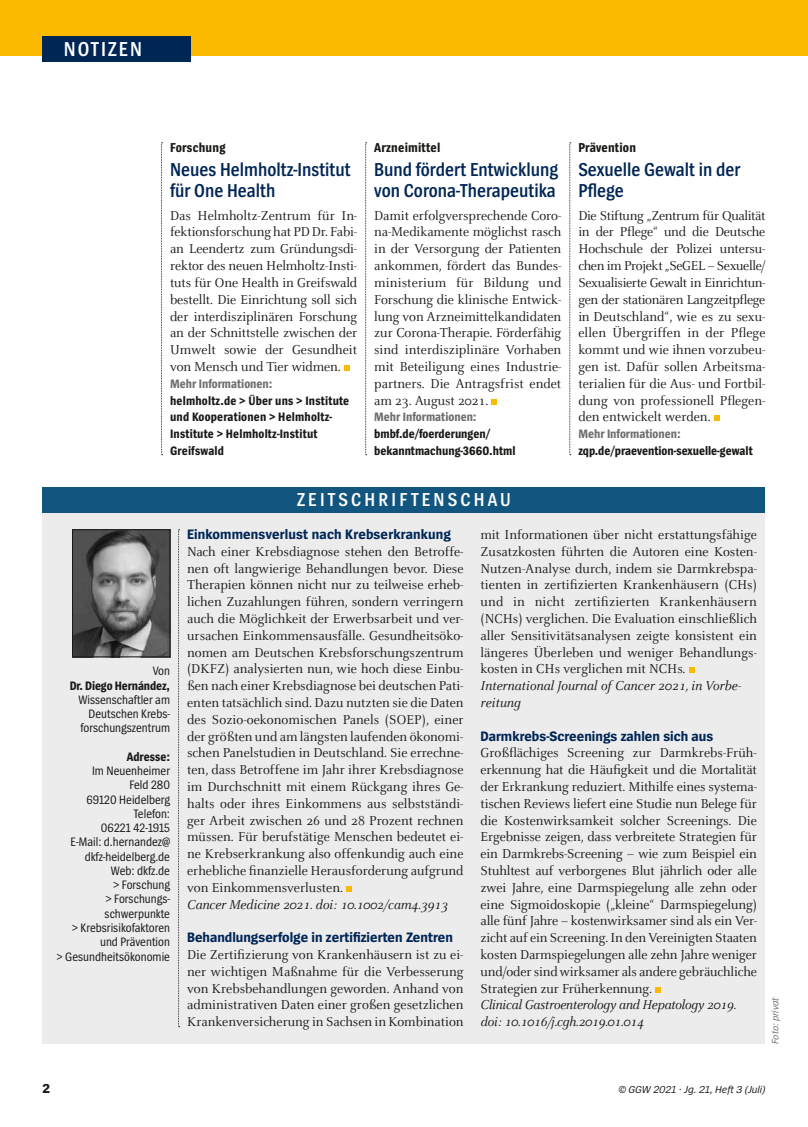
<style>
.page{position:relative;width:808px;height:1127px;background:#fff}
.page>*{position:absolute;margin:0;border:0;box-sizing:border-box;transform-origin:0 0}
.t1{font:600 21px "Spiegel Cd";letter-spacing:.1em;color:#fff}
.t2{font:600 19.5px/21px "Spiegel Cd";color:#002655}
.t3{font:600 19.5px "Spiegel Cd";letter-spacing:.165em;color:#fff}
.t4{font:14.25px/16.8px "Celeste";color:#1a1a18;text-align:justify}
.t5{font:italic 14.25px/16.8px "Celeste";letter-spacing:-.01em;color:#1a1a18}
.t6{font:700 14.25px "Spiegel";color:#002655}
.t7{font:700 13.5px "Spiegel Cd";letter-spacing:.015em;color:#1a1a18}
.t8{font:700 13.5px "Spiegel";color:#1a1a18}
.t9{font:12.75px/14.2px "Spiegel Cd";color:#1a1a18;text-align:right}
.t10{font:700 12.75px/16.8px "Spiegel Cd";color:#1a1a18}
.t11{font:700 12.75px "Spiegel Cd";color:#6f6f6e}
.t12{font:italic 10.5px "Spiegel";color:#1a1a18}
.t13{font:italic 9.75px "Spiegel";color:#6f6f6e}
</style>
<div class="page">
<div style="left:0;top:0;width:808px;height:55px;background:#fbba00"></div>
<div style="left:43px;top:36px;width:148px;height:26px;background:#002655"></div>
<svg style="left:569px;top:142px;width:2px;height:313px"></svg>
<svg style="left:365px;top:142px;width:2px;height:313px"></svg>
<svg style="left:161px;top:142px;width:2px;height:313px"></svg>
<svg style="left:714px;top:415px;width:6px;height:6px"></svg>
<svg style="left:491px;top:399px;width:6px;height:5px"></svg>
<svg style="left:344px;top:365px;width:6px;height:6px"></svg>
<div style="left:43px;top:510px;width:722px;height:534px;background:#ececed"></div>
<div style="left:43px;top:487px;width:722px;height:25px;background:#12557f"></div>
<svg style="left:346px;top:886px;width:6px;height:6px"></svg>
<svg style="left:689px;top:667px;width:6px;height:6px"></svg>
<svg style="left:655px;top:987px;width:6px;height:5px"></svg>
<svg style="left:178px;top:529px;width:2px;height:498px"></svg>
<img style="left:74px;top:531px;width:94px;height:124px">
<div style="left:72px;top:529px;width:98px;height:128px;border:1px solid #1a1a18"></div>
<h1 class="t1" style="left:64px;top:38px;width:80px">NOTIZEN</h1>
<p class="t7" style="left:170px;top:141px;width:57px">Forschung</p>
<h2 class="t2" style="left:170px;top:159px;width:182px">Neues Helmholtz-Institut für One Health</h2>
<p class="t4" style="left:170px;top:207px;width:189px">Das Helmholtz-Zentrum für In&shy;fektionsforschung hat PD Dr. Fabi&shy;an Leendertz zum Gründungsdi&shy;rektor des neuen Helmholtz-Insti&shy;tuts für One Health in Greifswald bestellt. Die Einrichtung soll sich der interdisziplinären Forschung an der Schnittstelle zwischen der Umwelt sowie der Gesundheit von Mensch und Tier widmen.</p>
<p class="t11" style="left:170px;top:377px;width:104px">Mehr Informationen:</p>
<p class="t10" style="left:170px;top:392px;width:181px">helmholtz.de &gt; Über uns &gt; Institute und Kooperationen &gt; Helmholtz-<br>Institute &gt; Helmholtz-Institut<br>Greifswald</p>
<p class="t7" style="left:374px;top:141px;width:68px">Arzneimittel</p>
<h2 class="t2" style="left:374px;top:159px;width:185px">Bund fördert Entwicklung von Corona-Therapeutika</h2>
<p class="t4" style="left:374px;top:207px;width:189px">Damit erfolgversprechende Coro&shy;na-Medikamente möglichst rasch in der Versorgung der Patienten ankommen, fördert das Bundes&shy;ministerium für Bildung und Forschung die klinische Entwick&shy;lung von Arzneimittelkandidaten zur Corona-Therapie. Förderfähig sind interdisziplinäre Vorhaben mit Beteiligung eines Industrie&shy;partners. Die Antragsfrist endet am 23. August 2021.</p>
<p class="t11" style="left:374px;top:410px;width:104px">Mehr Informationen:</p>
<p class="t10" style="left:374px;top:426px;width:143px">bmbf.de/foerderungen/ bekanntmachung-3660.html</p>
<p class="t7" style="left:578px;top:141px;width:59px">Prävention</p>
<h2 class="t2" style="left:578px;top:159px;width:164px">Sexuelle Gewalt in der<br>Pflege</h2>
<p class="t4" style="left:578px;top:207px;width:189px">Die Stiftung „Zentrum für Qualität in der Pflege“ und die Deutsche Hochschule der Polizei untersu&shy;chen im Projekt „SeGEL – Sexuelle/ Sexualisierte Gewalt in Einrichtun&shy;gen der stationären Langzeitpflege in Deutschland“, wie es zu sexu&shy;ellen Übergriffen in der Pflege kommt und wie ihnen vorzubeu&shy;gen ist. Dafür sollen Arbeitsma&shy;terialien für die Aus- und Fortbil&shy;dung von professionell Pflegen&shy;den entwickelt werden.</p>
<p class="t11" style="left:578px;top:427px;width:104px">Mehr Informationen:</p>
<p class="t10" style="left:578px;top:442px;width:176px">zqp.de/praevention-sexuelle-gewalt</p>
<p class="t9" style="left:153px;top:664px;width:19px">Von</p>
<p class="t10" style="left:70px;top:677px;width:102px">Dr. Diego Hernández,</p>
<p class="t9" style="left:78px;top:693px;width:93px">Wissenschaftler am<br>Deutschen Krebs&shy;forschungszentrum</p>
<p class="t10" style="left:127px;top:748px;width:45px">Adresse:</p>
<p class="t9" style="left:56px;top:764px;width:115px">Im Neuenheimer<br>Feld 280<br>69120 Heidelberg<br>Telefon:<br>06221 42-1915<br>E-Mail: d.hernandez@ dkfz-heidelberg.de<br>Web: dkfz.de<br>&gt; Forschung<br>&gt; Forschungs&shy;schwerpunkte<br>&gt; Krebsrisikofaktoren und Prävention<br>&gt; Gesundheitsökonomie</p>
<h2 class="t3" style="left:297px;top:489px;width:215px">ZEITSCHRIFTENSCHAU</h2>
<p class="t6" style="left:187px;top:526px;width:266px">Einkommensverlust nach Krebserkrankung</p>
<p class="t4" style="left:187px;top:543px;width:278px">Nach einer Krebsdiagnose stehen den Betroffe&shy;nen oft langwierige Behandlungen bevor. Diese Therapien können nicht nur zu teilweise erheb&shy;lichen Zuzahlungen führen, sondern verringern auch die Möglichkeit der Erwerbsarbeit und ver&shy;ursachen Einkommensausfälle. Gesundheitsöko&shy;nomen am Deutschen Krebsforschungszentrum (DKFZ) analysierten nun, wie hoch diese Einbu&shy;ßen nach einer Krebsdiagnose bei deutschen Pati&shy;enten tatsächlich sind. Dazu nutzten sie die Daten des Sozio-oekonomischen Panels (SOEP), einer der größten und am längsten laufenden ökonomi&shy;schen Panelstudien in Deutschland. Sie errechne&shy;ten, dass Betroffene im Jahr ihrer Krebsdiagnose im Durchschnitt mit einem Rückgang ihres Ge&shy;halts oder ihres Einkommens aus selbstständi&shy;ger Arbeit zwischen 26 und 28 Prozent rechnen müssen. Für berufstätige Menschen bedeutet ei&shy;ne Krebserkrankung also offenkundig auch eine erhebliche finanzielle Herausforderung aufgrund von Einkommensverlusten.</p>
<p class="t5" style="left:187px;top:896px;width:262px">Cancer Medicine 2021. doi: 10.1002/cam4.3913</p>
<p class="t6" style="left:187px;top:930px;width:267px">Behandlungserfolge in zertifizierten Zentren</p>
<p class="t4" style="left:187px;top:946px;width:278px">Die Zertifizierung von Krankenhäusern ist zu ei&shy;ner wichtigen Maßnahme für die Verbesserung von Krebsbehandlungen geworden. Anhand von administrativen Daten einer großen gesetzlichen Krankenversicherung in Sachsen in Kombination</p>
<p class="t4" style="left:480px;top:526px;width:278px">mit Informationen über nicht erstattungsfähige Zusatzkosten führten die Autoren eine Kosten-Nutzen-Analyse durch, indem sie Darmkrebspa&shy;tienten in zertifizierten Krankenhäusern (CHs) und in nicht zertifizierten Krankenhäusern (NCHs) verglichen. Die Evaluation einschließlich aller Sensitivitätsanalysen zeigte konsistent ein längeres Überleben und weniger Behandlungs&shy;kosten in CHs verglichen mit NCHs.</p>
<p class="t5" style="left:480px;top:678px;width:262px">International Journal of Cancer 2021, in Vorbe&shy;reitung</p>
<p class="t6" style="left:480px;top:728px;width:234px">Darmkrebs-Screenings zahlen sich aus</p>
<p class="t4" style="left:480px;top:745px;width:278px">Großflächiges Screening zur Darmkrebs-Früh&shy;erkennung hat die Häufigkeit und die Mortalität der Erkrankung reduziert. Mithilfe eines systema&shy;tischen Reviews liefert eine Studie nun Belege für die Kostenwirksamkeit solcher Screenings. Die Ergebnisse zeigen, dass verbreitete Strategien für ein Darmkrebs-Screening – wie zum Beispiel ein Stuhltest auf verborgenes Blut jährlich oder alle zwei Jahre, eine Darmspiegelung alle zehn oder eine Sigmoidoskopie („kleine“ Darmspiegelung) alle fünf Jahre – kostenwirksamer sind als ein Ver&shy;zicht auf ein Screening. In den Vereinigten Staaten kosten Darmspiegelungen alle zehn Jahre weniger und/oder sind wirksamer als andere gebräuchliche Strategien zur Früherkennung.</p>
<p class="t5" style="left:480px;top:997px;width:256px">Clinical Gastroenterology and Hepatology 2019. doi: 10.1016/j.cgh.2019.01.014</p>
<p class="t13" style="left:770px;top:1044px;width:48px;rotate:-90deg">Foto: privat</p>
<p class="t8" style="left:43px;top:1081px;width:9px">2</p>
<p class="t12" style="left:618px;top:1083px;width:149px">© GGW 2021 · Jg. 21, Heft 3 (Juli)</p>
</div>
